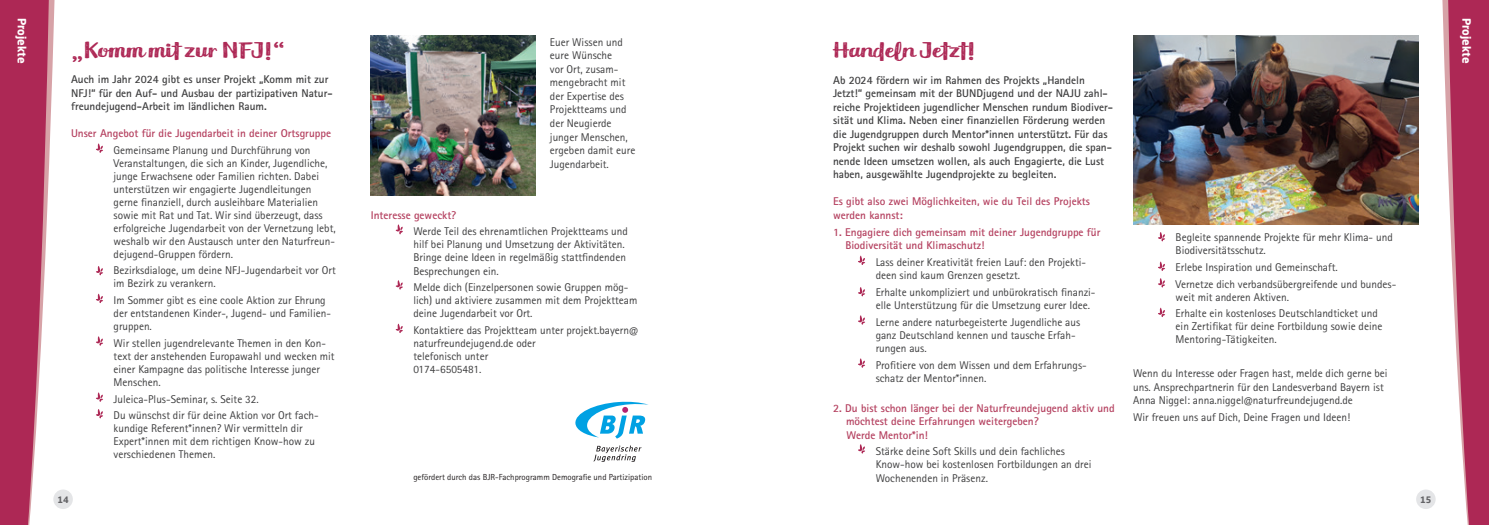
<style>
.page{position:relative;width:1489px;height:525px;background:#fff}
.page>*{position:absolute;margin:0;border:0;box-sizing:border-box;transform-origin:0 0}
.Unterüberschrift_NeoSans12pt_farbig{font:25px "Meltow Brush Rust";color:#ad2855}
.Unterüberschrift_NeoSans12pt_farbig-2{font:11.25px/13px "Rotis Sans Serif Std";color:#3e3e3f}
.Unterüberschrift_NeoSans12pt_farbig-3{font:700 11.25px/13.5px "Rotis Sans Serif Std";color:#3e3e3f}
.Unterüberschrift_NeoSans12pt_farbig-4{font:700 11.25px/13.5px "Rotis Sans Serif Std";color:#b4405f}
.t1{font:700 11.25px "Neo Sans Pro";color:#fff}
.t2{font:8.75px "Rotis Sans Serif Std";color:#231f20}
.t3{font:700 8.75px "Neo Sans Pro";color:#636366}
</style>
<div class="page">
<img style="left:370px;top:36px;width:166px;height:159px">
<svg style="left:96px;top:143px;width:7px;height:10px"></svg>
<svg style="left:96px;top:266px;width:7px;height:9px"></svg>
<svg style="left:96px;top:293px;width:7px;height:10px"></svg>
<svg style="left:96px;top:336px;width:7px;height:9px"></svg>
<svg style="left:96px;top:392px;width:7px;height:9px"></svg>
<svg style="left:96px;top:409px;width:7px;height:9px"></svg>
<svg style="left:395px;top:224px;width:8px;height:10px"></svg>
<svg style="left:395px;top:280px;width:8px;height:9px"></svg>
<svg style="left:395px;top:323px;width:8px;height:10px"></svg>
<svg style="left:575px;top:401px;width:73px;height:37px"></svg>
<svg style="left:593px;top:445px;width:48px;height:17px"></svg>
<svg style="left:858px;top:255px;width:7px;height:10px"></svg>
<svg style="left:858px;top:287px;width:7px;height:9px"></svg>
<svg style="left:858px;top:315px;width:7px;height:9px"></svg>
<svg style="left:858px;top:358px;width:7px;height:9px"></svg>
<svg style="left:858px;top:444px;width:7px;height:9px"></svg>
<svg style="left:1158px;top:232px;width:7px;height:9px"></svg>
<svg style="left:1158px;top:261px;width:7px;height:10px"></svg>
<svg style="left:1158px;top:278px;width:7px;height:9px"></svg>
<svg style="left:1158px;top:307px;width:7px;height:10px"></svg>
<img style="left:1133px;top:35px;width:284px;height:189px">
<svg style="left:0;top:0;width:55px;height:524px"></svg>
<svg style="left:1442px;top:0;width:46px;height:524px"></svg>
<div style="left:53px;top:489px;width:20px;height:19px;background:#e4e5e7;border-radius:50%"></div>
<div style="left:1415px;top:489px;width:20px;height:19px;background:#e4e5e7;border-radius:50%"></div>
<p class="t1" style="left:29px;top:18px;width:48px;rotate:90deg">Projekte</p>
<p class="t1" style="left:1473px;top:18px;width:48px;rotate:90deg">Projekte</p>
<p class="Unterüberschrift_NeoSans12pt_farbig-2" style="left:550px;top:35px;width:87px;line-height:13.5px">Euer Wissen und eure Wünsche<br>vor Ort, zusam&shy;mengebracht mit der Expertise des<br>Projektteams und der Neugierde junger Menschen, ergeben damit eure<br>Jugendarbeit.</p>
<p class="Unterüberschrift_NeoSans12pt_farbig" style="left:71px;top:35px;width:216px">„Komm mit zur NFJ!“</p>
<p class="Unterüberschrift_NeoSans12pt_farbig-3" style="left:71px;top:72px;width:263px">Auch im Jahr 2024 gibt es unser Projekt „Komm mit zur<br>NFJ!“ für den Auf- und Ausbau der partizipativen Natur&shy;freundejugend-Arbeit im ländlichen Raum.</p>
<p class="Unterüberschrift_NeoSans12pt_farbig-4" style="left:71px;top:126px;width:261px">Unser Angebot für die Jugendarbeit in deiner Ortsgruppe</p>
<p class="Unterüberschrift_NeoSans12pt_farbig-2" style="left:114px;top:143px;width:223px">Gemeinsame Planung und Durchführung von Veranstaltungen, die sich an Kinder, Jugendliche, junge Erwachsene oder Familien richten. Dabei unterstützen wir engagierte Jugendleitungen gerne finanziell, durch ausleihbare Materialien sowie mit Rat und Tat. Wir sind überzeugt, dass erfolgreiche Jugendarbeit von der Vernetzung lebt, weshalb wir den Austausch unter den Naturfreun&shy;dejugend-Gruppen fördern.</p>
<p class="Unterüberschrift_NeoSans12pt_farbig-2" style="left:114px;top:264px;width:224px">Bezirksdialoge, um deine NFJ-Jugendarbeit vor Ort im Bezirk zu verankern.</p>
<p class="Unterüberschrift_NeoSans12pt_farbig-2" style="left:114px;top:293px;width:219px">Im Sommer gibt es eine coole Aktion zur Ehrung der entstandenen Kinder-, Jugend- und Familien&shy;gruppen.</p>
<p class="Unterüberschrift_NeoSans12pt_farbig-2" style="left:114px;top:336px;width:222px">Wir stellen jugendrelevante Themen in den Kon&shy;text der anstehenden Europawahl und wecken mit einer Kampagne das politische Interesse junger Menschen.</p>
<p class="Unterüberschrift_NeoSans12pt_farbig-2" style="left:114px;top:392px;width:147px">Juleica-Plus-Seminar, s. Seite 32.</p>
<p class="Unterüberschrift_NeoSans12pt_farbig-2" style="left:114px;top:409px;width:206px">Du wünschst dir für deine Aktion vor Ort fach&shy;kundige Referent*innen? Wir vermitteln dir Expert*innen mit dem richtigen Know-how zu verschiedenen Themen.</p>
<p class="Unterüberschrift_NeoSans12pt_farbig" style="left:833px;top:35px;width:144px">Handeln Jetzt!</p>
<p class="Unterüberschrift_NeoSans12pt_farbig-3" style="left:833px;top:73px;width:281px">Ab 2024 fördern wir im Rahmen des Projekts „Handeln Jetzt!“ gemeinsam mit der BUNDjugend und der NAJU zahl&shy;reiche Projektideen jugendlicher Menschen rundum Biodiver&shy;sität und Klima. Neben einer finanziellen Förderung werden die Jugendgruppen durch Mentor*innen unterstützt. Für das Projekt suchen wir deshalb sowohl Jugendgruppen, die span&shy;nende Ideen umsetzen wollen, als auch Engagierte, die Lust haben, ausgewählte Jugendprojekte zu begleiten.</p>
<p class="Unterüberschrift_NeoSans12pt_farbig-4" style="left:833px;top:194px;width:258px">Es gibt also zwei Möglichkeiten, wie du Teil des Projekts werden kannst:</p>
<p class="Unterüberschrift_NeoSans12pt_farbig-4" style="left:845px;top:225px;width:257px;text-indent:-12px">1. Engagiere dich gemeinsam mit deiner Jugendgruppe für<br>Biodiversität und Klimaschutz!</p>
<p class="Unterüberschrift_NeoSans12pt_farbig-2" style="left:875px;top:255px;width:212px">Lass deiner Kreativität freien Lauf: den Projekti&shy;deen sind kaum Grenzen gesetzt.</p>
<p class="Unterüberschrift_NeoSans12pt_farbig-2" style="left:875px;top:285px;width:221px;line-height:13.5px">Erhalte unkompliziert und unbürokratisch finanzi&shy;elle Unterstützung für die Umsetzung eurer Idee.</p>
<p class="Unterüberschrift_NeoSans12pt_farbig-2" style="left:875px;top:315px;width:206px">Lerne andere naturbegeisterte Jugendliche aus ganz Deutschland kennen und tausche Erfah&shy;rungen aus.</p>
<p class="Unterüberschrift_NeoSans12pt_farbig-2" style="left:875px;top:358px;width:212px">Profitiere von dem Wissen und dem Erfahrungs&shy;schatz der Mentor*innen.</p>
<p class="Unterüberschrift_NeoSans12pt_farbig-4" style="left:846px;top:401px;width:270px;text-indent:-13px">2. Du bist schon länger bei der Naturfreundejugend aktiv und möchtest deine Erfahrungen weitergeben?<br>Werde Mentor*in!</p>
<p class="Unterüberschrift_NeoSans12pt_farbig-2" style="left:875px;top:445px;width:217px">Stärke deine Soft Skills und dein fachliches<br>Know-how bei kostenlosen Fortbildungen an drei<br>Wochenenden in Präsenz.</p>
<p class="Unterüberschrift_NeoSans12pt_farbig-4" style="left:371px;top:208px;width:87px">Interesse geweckt?</p>
<p class="Unterüberschrift_NeoSans12pt_farbig-2" style="left:413px;top:225px;width:216px">Werde Teil des ehrenamtlichen Projektteams und hilf bei Planung und Umsetzung der Aktivitäten.<br>Bringe deine Ideen in regelmäßig stattfindenden Besprechungen ein.</p>
<p class="Unterüberschrift_NeoSans12pt_farbig-2" style="left:413px;top:281px;width:225px">Melde dich (Einzelpersonen sowie Gruppen mög&shy;lich) und aktiviere zusammen mit dem Projektteam deine Jugendarbeit vor Ort.</p>
<p class="Unterüberschrift_NeoSans12pt_farbig-2" style="left:413px;top:323px;width:226px">Kontaktiere das Projektteam unter projekt.bayern@ naturfreundejugend.de oder<br>telefonisch unter<br>0174-6505481.</p>
<p class="Unterüberschrift_NeoSans12pt_farbig-2" style="left:1175px;top:231px;width:219px">Begleite spannende Projekte für mehr Klima- und<br>Biodiversitätsschutz.</p>
<p class="Unterüberschrift_NeoSans12pt_farbig-2" style="left:1175px;top:260px;width:164px">Erlebe Inspiration und Gemeinschaft.</p>
<p class="Unterüberschrift_NeoSans12pt_farbig-2" style="left:1175px;top:277px;width:222px">Vernetze dich verbandsübergreifende und bundes&shy;weit mit anderen Aktiven.</p>
<p class="Unterüberschrift_NeoSans12pt_farbig-2" style="left:1175px;top:307px;width:208px">Erhalte ein kostenloses Deutschlandticket und ein Zertifikat für deine Fortbildung sowie deine<br>Mentoring-Tätigkeiten.</p>
<p class="Unterüberschrift_NeoSans12pt_farbig-2" style="left:1132px;top:366px;width:256px;line-height:13.5px">Wenn du Interesse oder Fragen hast, melde dich gerne bei uns. Ansprechpartnerin für den Landesverband Bayern ist<br>Anna Niggel: anna.niggel@naturfreundejugend.de</p>
<p class="Unterüberschrift_NeoSans12pt_farbig-2" style="left:1132px;top:411px;width:219px">Wir freuen uns auf Dich, Deine Fragen und Ideen!</p>
<p class="t2" style="left:413px;top:471px;width:240px">gefördert durch das BJR-Fachprogramm Demografie und Partizipation</p>
<p class="t3" style="left:57px;top:493px;width:13px">14</p>
<p class="t3" style="left:1419px;top:493px;width:13px">15</p>
</div>
